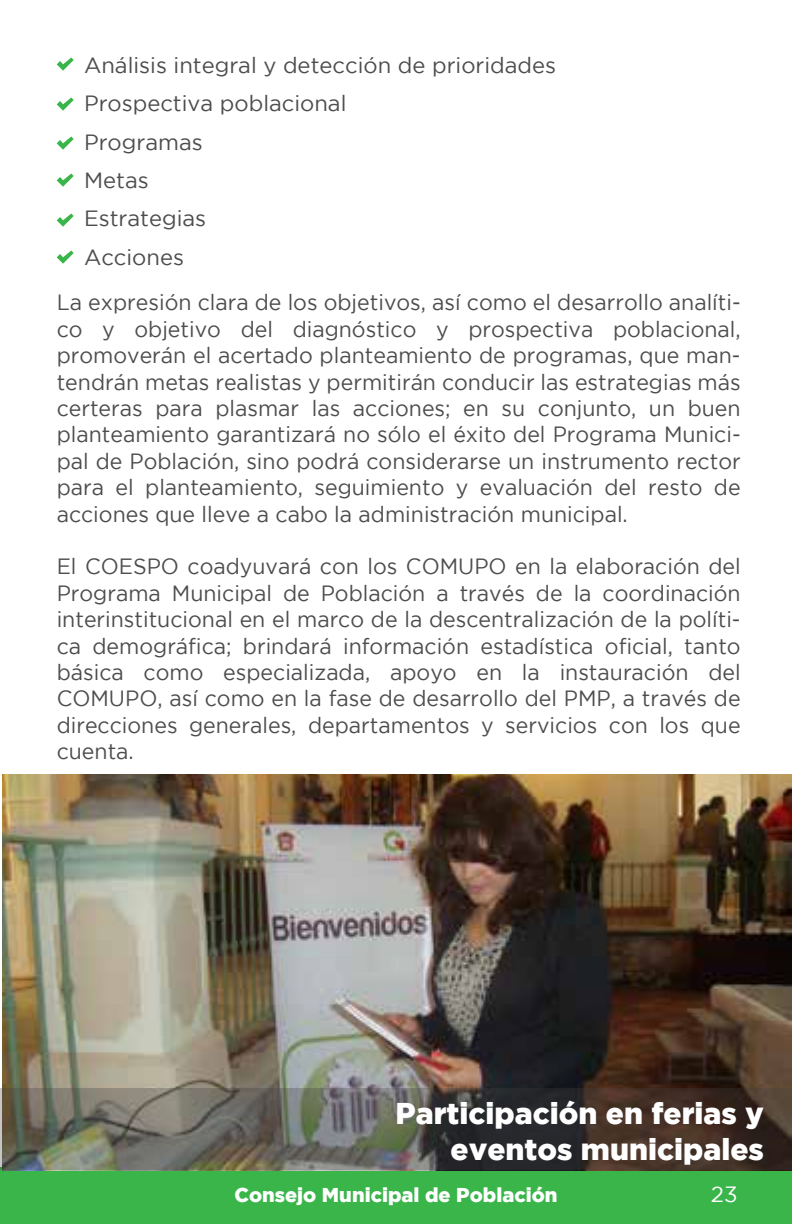
<style>
.page{position:relative;width:792px;height:1224px;background:#fff}
.page>*{position:absolute;margin:0;border:0;box-sizing:border-box;transform-origin:0 0}
.t1{font:900 30px/36px "Gotham";color:#fff;text-align:right}
.t2{font:22px/26.4px "Gotham";color:#4d4d4f;text-align:justify}
.t3{font:22px "Gotham";color:#fff}
.t4{font:900 20px "Gotham";color:#fff}
</style>
<div class="page">
<div style="left:0;top:1167px;width:792px;height:57px;background:#39b54a"></div>
<svg style="left:57px;top:58px;width:17px;height:13px"></svg>
<svg style="left:57px;top:98px;width:17px;height:13px"></svg>
<svg style="left:57px;top:137px;width:17px;height:13px"></svg>
<svg style="left:57px;top:174px;width:17px;height:13px"></svg>
<svg style="left:57px;top:214px;width:17px;height:13px"></svg>
<svg style="left:57px;top:251px;width:17px;height:13px"></svg>
<img style="left:2px;top:774px;width:790px;height:397px">
<svg style="left:0;top:1088px;width:792px;height:82px;background:#56514a"></svg>
<p class="t2" style="left:84px;top:45px;width:474px;line-height:38.4px;text-align:left">Análisis integral y detección de prioridades<br>Prospectiva poblacional<br>Programas<br>Metas<br>Estrategias<br>Acciones</p>
<p class="t2" style="left:57px;top:289px;width:686px">La expresión clara de los objetivos, así como el desarrollo analíti&shy;co y objetivo del diagnóstico y prospectiva poblacional, promoverán el acertado planteamiento de programas, que man&shy;tendrán metas realistas y permitirán conducir las estrategias más certeras para plasmar las acciones; en su conjunto, un buen planteamiento garantizará no sólo el éxito del Programa Munici&shy;pal de Población, sino podrá considerarse un instrumento rector para el planteamiento, seguimiento y evaluación del resto de acciones que lleve a cabo la administración municipal.</p>
<p class="t2" style="left:57px;top:553px;width:686px">El COESPO coadyuvará con los COMUPO en la elaboración del Programa Municipal de Población a través de la coordinación interinstitucional en el marco de la descentralización de la políti&shy;ca demográfica; brindará información estadística oficial, tanto básica como especializada, apoyo en la instauración del COMUPO, así como en la fase de desarrollo del PMP, a través de direcciones generales, departamentos y servicios con los que cuenta.</p>
<h1 class="t1" style="left:396px;top:1095px;width:370px">Participación en ferias y eventos municipales</h1>
<p class="t4" style="left:234px;top:1183px;width:325px">Consejo Municipal de Población</p>
<p class="t3" style="left:711px;top:1182px;width:28px">23</p>
</div>
